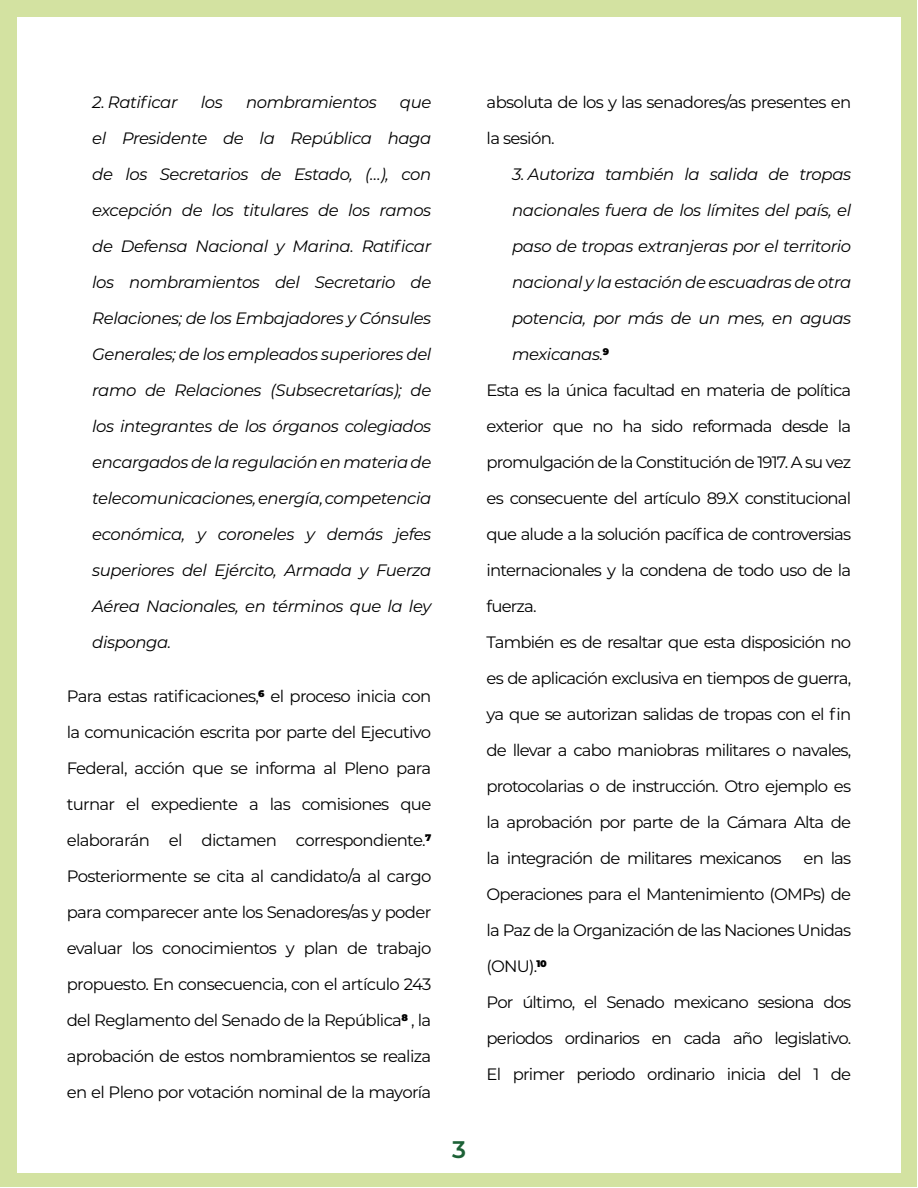
<style>
.page{position:relative;width:918px;height:1188px;background:#fff}
.page>*{position:absolute;margin:0;border:0;box-sizing:border-box;transform-origin:0 0}
.t1{font:600 24px "Montserrat";color:#1c6136}
.Texto_CEIGB{font:16.5px/36px "Montserrat";letter-spacing:-.05em;color:#000;text-align:justify}
.Cita_lista{font:italic 16.5px/36px "Montserrat";letter-spacing:-.025em;color:#000;text-align:justify}
</style>
<div class="page">
<div style="left:1px;top:1px;width:916px;height:1186px;background:#d3e2a1"></div>
<div style="left:17px;top:17px;width:884px;height:1155px;background:#fff"></div>
<p class="Cita_lista" style="left:92px;top:84px;width:87px">2. Ratificar</p>
<p class="Cita_lista" style="left:201px;top:84px;width:24px">los</p>
<p class="Cita_lista" style="left:246px;top:84px;width:132px">nombramientos</p>
<p class="Cita_lista" style="left:92px;top:84px;width:341px;text-indent:308px">que el Presidente de la República haga de los Secretarios de Estado, (…), con excepción de los titulares de los ramos de Defensa Nacional y Marina. Ratificar los nombramientos del Secretario de Relaciones; de los Embajadores y Cónsules Generales; de los empleados superiores del ramo de Relaciones (Subsecretarías); de los integrantes de los órganos colegiados encargados de la regulación en materia de telecomunicaciones, energía, competencia económica, y coroneles y demás jefes superiores del Ejército, Armada y Fuerza Aérea Nacionales, en términos que la ley disponga.</p>
<p class="Texto_CEIGB" style="left:67px;top:678px;width:366px">Para estas ratificaciones,<sup>6</sup> el proceso inicia con la comunicación escrita por parte del Ejecutivo Federal, acción que se informa al Pleno para turnar el expediente a las comisiones que elaborarán el dictamen correspondiente.<sup>7<br></sup>Posteriormente se cita al candidato/a al cargo para comparecer ante los Senadores/as y poder evaluar los conocimientos y plan de trabajo propuesto. En consecuencia, con el artículo 243 del Reglamento del Senado de la República<sup>8</sup> , la aprobación de estos nombramientos se realiza en el Pleno por votación nominal de la mayoría</p>
<h1 class="t1" style="left:452px;top:1133px;width:15px">3</h1>
<p class="Texto_CEIGB" style="left:487px;top:84px;width:366px">absoluta de los y las senadores/as presentes en la sesión.</p>
<p class="Cita_lista" style="left:512px;top:156px;width:341px">3. Autoriza también la salida de tropas nacionales fuera de los límites del país, el paso de tropas extranjeras por el territorio nacional y la estación de escuadras de otra potencia, por más de un mes, en aguas mexicanas.<sup>9</sup></p>
<p class="Texto_CEIGB" style="left:487px;top:372px;width:366px">Esta es la única facultad en materia de política exterior que no ha sido reformada desde la promulgación de la Constitución de 1917. A su vez es consecuente del artículo 89.X constitucional que alude a la solución pacífica de controversias internacionales y la condena de todo uso de la fuerza.</p>
<p class="Texto_CEIGB" style="left:487px;top:624px;width:366px">También es de resaltar que esta disposición no es de aplicación exclusiva en tiempos de guerra, ya que se autorizan salidas de tropas con el fin de llevar a cabo maniobras militares o navales, protocolarias o de instrucción. Otro ejemplo es la aprobación por parte de la Cámara Alta de la integración de militares mexicanos</p>
<p class="Texto_CEIGB" style="left:487px;top:840px;width:366px;text-indent:317px">en las Operaciones para el Mantenimiento (OMPs) de la Paz de la Organización de las Naciones Unidas (ONU).<sup>10</sup></p>
<p class="Texto_CEIGB" style="left:487px;top:984px;width:366px">Por último, el Senado mexicano sesiona dos periodos ordinarios en cada año legislativo.<br>El primer periodo ordinario inicia del 1 de</p>
</div>
